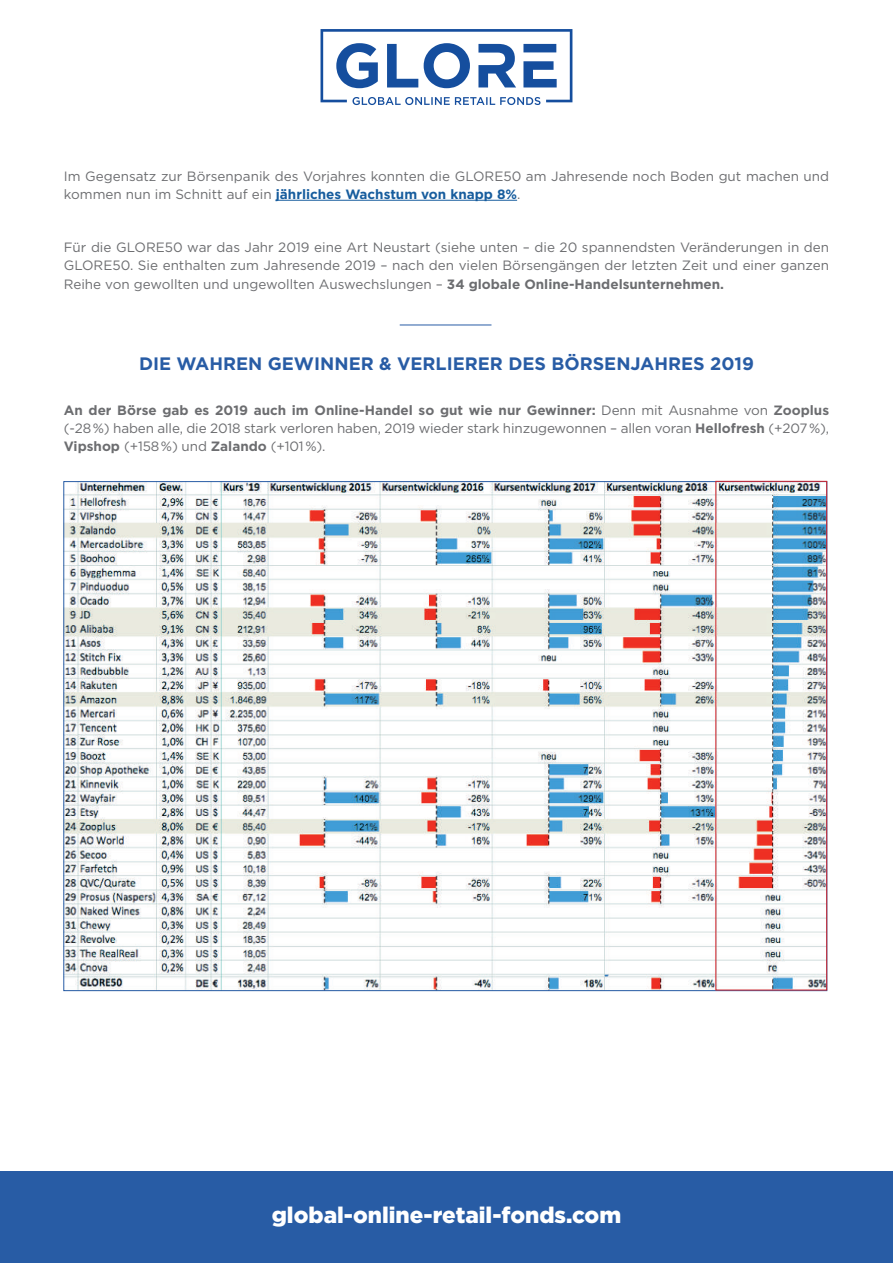
<style>
.page{position:relative;width:893px;height:1263px;background:#fff}
.page>*{position:absolute;margin:0;border:0;box-sizing:border-box;transform-origin:0 0}
.t1{font:900 22.5px "Gotham";color:#fff}
.t2{font:700 18px "Gotham";color:#285ca5}
.t3{font:13.5px/18px "Gotham";color:#6c6d70}
.s1{font-weight:700;color:#175d9e}
.s2{font-weight:700}
</style>
<div class="page">
<div style="left:0;top:1171px;width:893px;height:92px;background:#285ca5"></div>
<svg style="left:320px;top:29px;width:252px;height:76px"></svg>
<hr style="left:276px;top:200px;width:241px;height:1px;background:#175d9e">
<hr style="left:400px;top:325px;width:91px;height:1px;background:#285ca5">
<img style="left:66px;top:483px;width:759px;height:506px">
<div style="left:715px;top:481px;width:112px;height:509px;border:1px solid #d1232a"></div>
<p class="t3" style="left:64px;top:167px;width:767px">Im Gegensatz zur Börsenpanik des Vorjahres konnten die GLORE50 am Jahresende noch Boden gut machen und kommen nun im Schnitt auf ein <span class="s1">jährliches Wachstum von knapp 8%</span>.</p>
<p class="t3" style="left:64px;top:238px;width:767px">Für die GLORE50 war das Jahr 2019 eine Art Neustart (siehe unten – die 20 spannendsten Veränderungen in den<br>GLORE50. Sie enthalten zum Jahresende 2019 – nach den vielen Börsengängen der letzten Zeit und einer ganzen</p>
<p class="t3" style="left:64px;top:275px;width:662px">Reihe von gewollten und ungewollten Auswechslungen – <span class="s2">34 globale Online-Handelsunternehmen.</span></p>
<h2 class="t2" style="left:139px;top:352px;width:616px">DIE WAHREN GEWINNER &amp; VERLIERER DES BÖRSENJAHRES 2019</h2>
<p class="t3" style="left:64px;top:401px;width:767px;text-align:justify"><span class="s2">An der Börse gab es 2019 auch im Online-Handel so gut wie nur Gewinner:</span> Denn mit Ausnahme von <span class="s2">Zooplus </span>(-28 %) haben alle, die 2018 stark verloren haben, 2019 wieder stark hinzugewonnen – allen voran <span class="s2">Hellofresh</span> (+207 %), <span class="s2">Vipshop</span> (+158 %) und <span class="s2">Zalando</span> (+101 %).</p>
<h1 class="t1" style="left:272px;top:1199px;width:351px">global-online-retail-fonds.com</h1>
</div>
